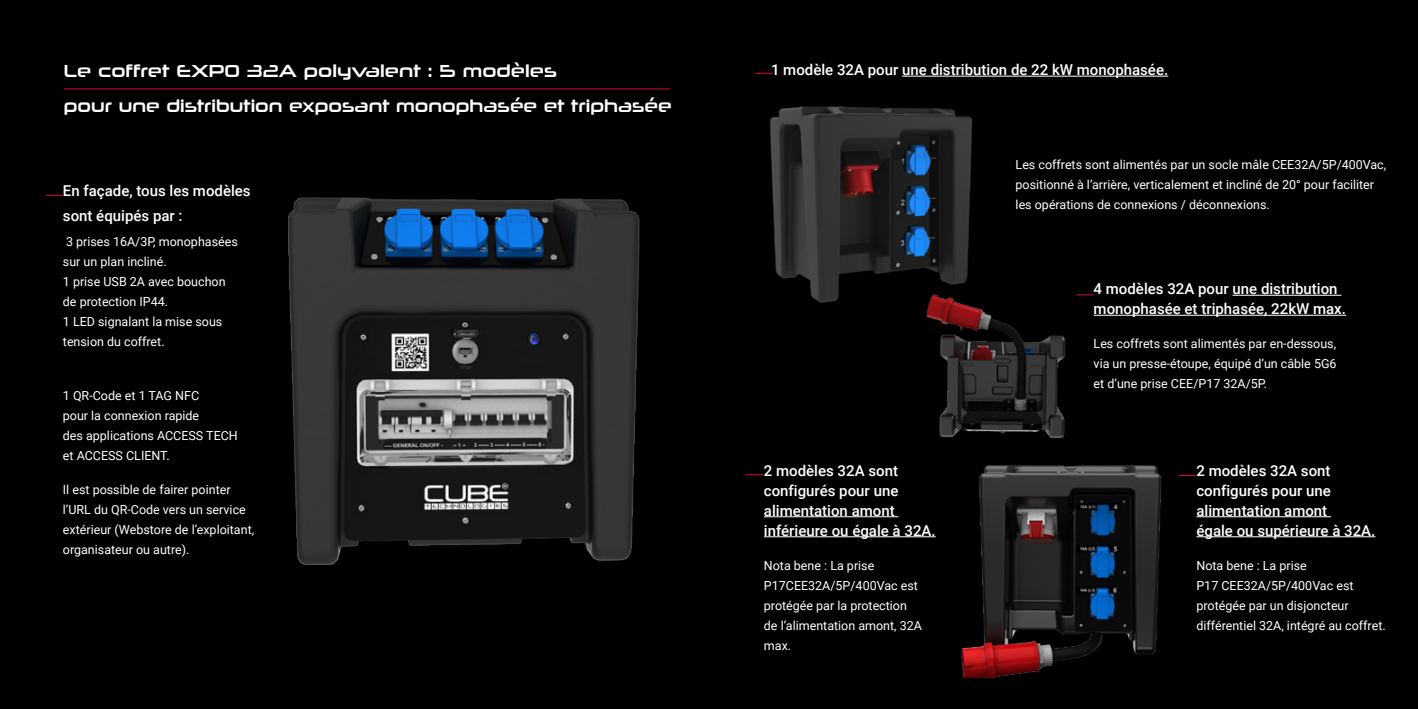
<style>
.page{position:relative;width:1418px;height:709px;background:#fff}
.page>*{position:absolute;margin:0;border:0;box-sizing:border-box;transform-origin:0 0}
.t1{font:17.5px/35px "Neuropolitical Rg";color:#fff}
.t2{font:500 15px/20px "Roboto";color:#fff}
.t3{font:12.5px/20px "Roboto";color:#fff}
</style>
<div class="page">
<div style="left:0;top:0;width:1417px;height:709px;background:#000"></div>
<img style="left:169px;top:88px;width:501px;height:477px">
<img style="left:770px;top:106px;width:203px;height:197px">
<img style="left:961px;top:465px;width:223px;height:212px">
<img style="left:920px;top:289px;width:146px;height:149px">
<hr style="left:64px;top:89px;width:606px;height:1px;background:#d80d30">
<hr style="left:902px;top:76px;width:266px;height:1px;background:#fff">
<svg style="left:755px;top:73px;width:17px;height:1px"></svg>
<svg style="left:1178px;top:475px;width:18px;height:1px"></svg>
<svg style="left:46px;top:195px;width:18px;height:1px"></svg>
<hr style="left:1232px;top:295px;width:109px;height:1px;background:#fff">
<hr style="left:1093px;top:315px;width:252px;height:1px;background:#fff">
<svg style="left:745px;top:474px;width:18px;height:1px"></svg>
<hr style="left:764px;top:516px;width:134px;height:1px;background:#fff">
<hr style="left:764px;top:536px;width:171px;height:1px;background:#fff">
<hr style="left:1196px;top:516px;width:134px;height:1px;background:#fff">
<hr style="left:1196px;top:536px;width:179px;height:1px;background:#fff">
<svg style="left:1075px;top:294px;width:18px;height:1px"></svg>
<h1 class="t1" style="left:64px;top:53px;width:609px">Le coffret EXPO 32A polyvalent : 5 modèles<br>pour une distribution exposant monophasée et triphasée</h1>
<p class="t2" style="left:771px;top:59px;width:399px">1 modèle 32A pour une distribution de 22 kW monophasée.</p>
<p class="t2" style="left:63px;top:177px;width:189px;line-height:25px">En façade, tous les modèles sont équipés par :</p>
<p class="t3" style="left:63px;top:231px;width:176px">3 prises 16A/3P, monophasées sur un plan incliné.<br>1 prise USB 2A avec bouchon de protection IP44.<br>1 LED signalant la mise sous tension du coffret.</p>
<p class="t3" style="left:63px;top:385px;width:176px">1 QR-Code et 1 TAG NFC<br>pour la connexion rapide<br>des applications ACCESS TECH et ACCESS CLIENT.</p>
<p class="t3" style="left:63px;top:479px;width:193px">Il est possible de fairer pointer l’URL du QR-Code vers un service extérieur (Webstore de l’exploitant, organisateur ou autre).</p>
<p class="t2" style="left:764px;top:460px;width:173px">2 modèles 32A sont configurés pour une alimentation amont inférieure ou égale à 32A.</p>
<p class="t3" style="left:764px;top:555px;width:160px">Nota bene : La prise<br>P17CEE32A/5P/400Vac est protégée par la protection de l’alimentation amont, 32A max.</p>
<p class="t3" style="left:1015px;top:154px;width:372px">Les coffrets sont alimentés par un socle mâle CEE32A/5P/400Vac, positionné à l’arrière, verticalement et incliné de 20° pour faciliter les opérations de connexions / déconnexions.</p>
<p class="t2" style="left:1093px;top:278px;width:254px">4 modèles 32A pour une distribution monophasée et triphasée, 22kW max.</p>
<p class="t3" style="left:1093px;top:333px;width:244px;text-align:justify">Les coffrets sont alimentés par en-dessous, via un presse-étoupe, équipé d’un câble 5G6 et d’une prise CEE/P17 32A/5P.</p>
<p class="t2" style="left:1196px;top:460px;width:180px">2 modèles 32A sont configurés pour une alimentation amont<br>égale ou supérieure à 32A.</p>
<p class="t3" style="left:1196px;top:555px;width:191px">Nota bene : La prise<br>P17 CEE32A/5P/400Vac est protégée par un disjoncteur différentiel 32A, intégré au coffret.</p>
</div>
